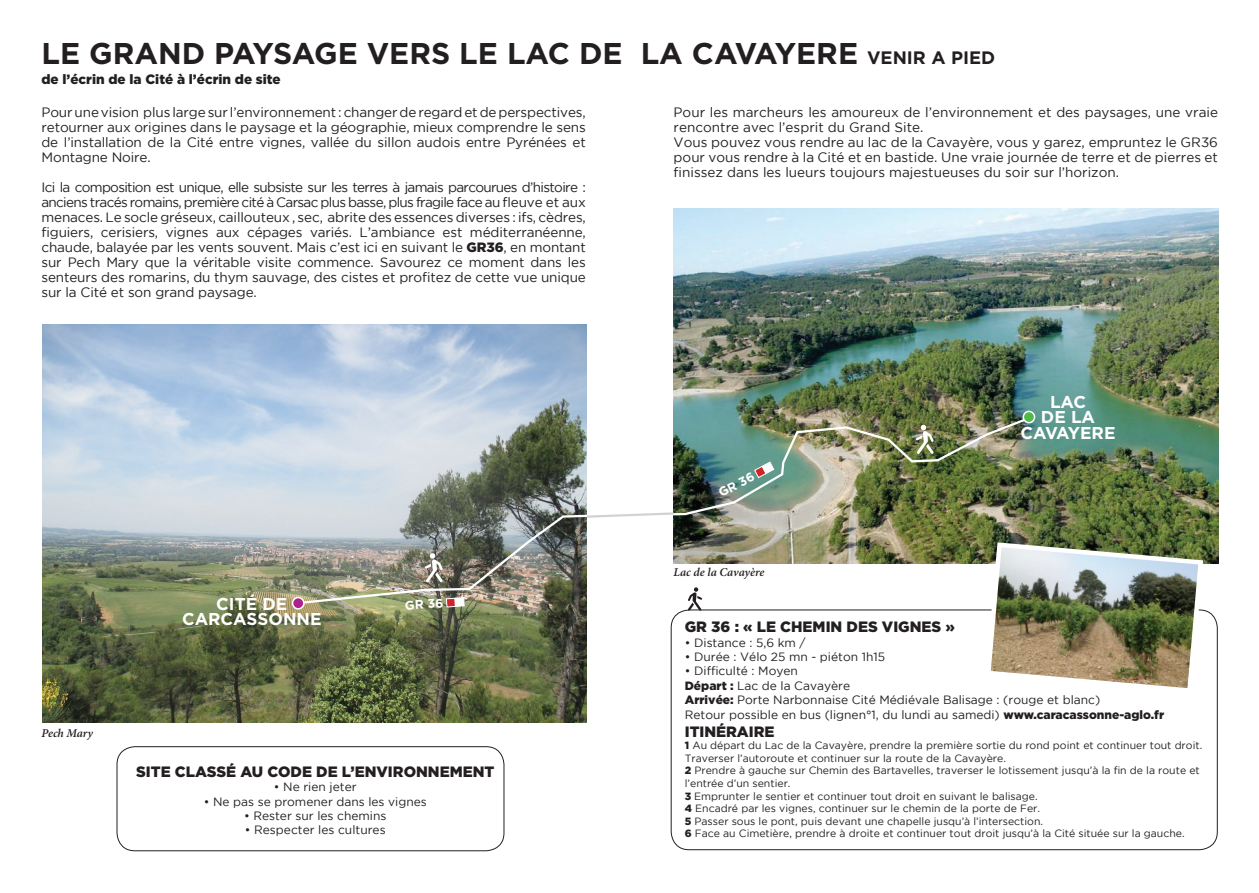
<style>
.page{position:relative;width:1259px;height:893px;background:#fff}
.page>*{position:absolute;margin:0;border:0;box-sizing:border-box;transform-origin:0 0}
.t1{font:700 30px "Gotham";color:#231f20}
.t2{font:700 17.1px/15.6px "Gotham";color:#fff;text-align:center}
.t3{font:900 15px "Gotham";color:#231f20}
.t4{font:13.5px/15px "Gotham";color:#231f20;text-align:justify}
.t5{font:900 13.5px "Gotham";color:#231f20}
.t6{font:700 12.45px "Gotham";color:#fff}
.t7{font:12px/14.4px "Gotham";color:#231f20}
.t8{font:italic 600 12px "Minion Pro";letter-spacing:-.005em;color:#231f20}
.t9{font:10.5px/12.6px "Gotham";color:#231f20}
.s1{font-size:18px}
.s2{font-weight:900}
</style>
<div class="page">
<div style="left:117px;top:746px;width:387px;height:105px;border:1px solid #231f20;border-radius:18px"></div>
<img style="left:673px;top:208px;width:545px;height:355px">
<img style="left:43px;top:325px;width:544px;height:398px">
<img style="left:296px;top:415px;width:736px;height:190px">
<div style="left:292px;top:598px;width:12px;height:11px;background:#ad208e;border-radius:50%"></div>
<div style="left:292px;top:597px;width:12px;height:13px;border:2px solid #fff;border-radius:50%"></div>
<img style="left:983px;top:540px;width:222px;height:148px">
<svg style="left:688px;top:587px;width:14px;height:24px"></svg>
<svg style="left:753px;top:461px;width:22px;height:18px"></svg>
<svg style="left:445px;top:597px;width:20px;height:11px"></svg>
<svg style="left:584px;top:511px;width:92px;height:8px"></svg>
<div style="left:1023px;top:411px;width:11px;height:12px;background:#51b948;border-radius:50%"></div>
<div style="left:1022px;top:411px;width:13px;height:12px;border:2px solid #fff;border-radius:50%"></div>
<svg style="left:916px;top:425px;width:18px;height:29px"></svg>
<svg style="left:425px;top:553px;width:18px;height:29px"></svg>
<h1 class="t1" style="left:41px;top:36px;width:955px">LE GRAND PAYSAGE VERS LE LAC DE LA CAVAYERE <span class="s1">VENIR A PIED</span></h1>
<p class="t5" style="left:41px;top:71px;width:241px">de l’écrin de la Cité à l’écrin de site</p>
<p class="t4" style="left:41px;top:105px;width:546px">Pour une vision plus large sur l’environnement : changer de regard et de perspectives, retourner aux origines dans le paysage et la géographie, mieux comprendre le sens de l’installation de la Cité entre vignes, vallée du sillon audois entre Pyrénées et Montagne Noire.</p>
<p class="t4" style="left:41px;top:180px;width:546px">Ici la composition est unique, elle subsiste sur les terres à jamais parcourues d’histoire : anciens tracés romains, première cité à Carsac plus basse, plus fragile face au fleuve et aux menaces. Le socle gréseux, caillouteux , sec, abrite des essences diverses : ifs, cèdres, figuiers, cerisiers, vignes aux cépages variés. L’ambiance est méditerranéenne, chaude, balayée par les vents souvent. Mais c’est ici en suivant le <span class="s2">GR36</span>, en montant sur Pech Mary que la véritable visite commence. Savourez ce moment dans les senteurs des romarins, du thym sauvage, des cistes et profitez de cette vue unique sur la Cité et son grand paysage.</p>
<p class="t8" style="left:41px;top:724px;width:53px">Pech Mary</p>
<p class="t2" style="left:182px;top:595px;width:141px">CITÉ DE<br>CARCASSONNE</p>
<p class="t6" style="left:404px;top:598px;width:40px;rotate:-4deg">GR 36</p>
<p class="t3" style="left:136px;top:763px;width:360px">SITE CLASSÉ AU CODE DE L’ENVIRONNEMENT</p>
<p class="t7" style="left:274px;top:779px;width:84px">• Ne rien jeter</p>
<p class="t7" style="left:204px;top:794px;width:225px">• Ne pas se promener dans les vignes</p>
<p class="t7" style="left:244px;top:808px;width:144px">• Rester sur les chemins</p>
<p class="t7" style="left:245px;top:823px;width:142px">• Respecter les cultures</p>
<p class="t4" style="left:673px;top:105px;width:546px;text-align:left">Pour les marcheurs les amoureux de l’environnement et des paysages, une vraie rencontre avec l’esprit du Grand Site.<br>Vous pouvez vous rendre au lac de la Cavayère, vous y garez, empruntez le GR36 pour vous rendre à la Cité et en bastide. Une vraie journée de terre et de pierres et finissez dans les lueurs toujours majestueuses du soir sur l’horizon.</p>
<p class="t6" style="left:716px;top:487px;width:40px;rotate:-28deg">GR 36</p>
<p class="t8" style="left:673px;top:564px;width:92px">Lac de la Cavayère</p>
<p class="t2" style="left:1020px;top:393px;width:96px">LAC<br>DE LA<br>CAVAYERE</p>
<p class="t3" style="left:685px;top:618px;width:272px">GR 36 : « LE CHEMIN DES VIGNES »</p>
<p class="t7" style="left:685px;top:635px;width:122px">• Distance : 5,6 km /</p>
<p class="t7" style="left:685px;top:649px;width:202px">• Durée : Vélo 25 mn - piéton 1h15</p>
<p class="t7" style="left:685px;top:664px;width:481px">• Difficulté : Moyen<br><span class="s2">Départ :</span> Lac de la Cavayère<br><span class="s2">Arrivée:</span> Porte Narbonnaise Cité Médiévale Balisage : (rouge et blanc)<br>Retour possible en bus (lignen°1, du lundi au samedi) <span class="s2">www.caracassonne-aglo.fr</span></p>
<p class="t3" style="left:685px;top:723px;width:91px">ITINÉRAIRE</p>
<p class="t9" style="left:685px;top:739px;width:519px"><span class="s2">1</span> Au départ du Lac de la Cavayère, prendre la première sortie du rond point et continuer tout droit.<br>Traverser l’autoroute et continuer sur la route de la Cavayère.<br><span class="s2">2</span> Prendre à gauche sur Chemin des Bartavelles, traverser le lotissement jusqu’à la fin de la route et l’entrée d’un sentier.<br><span class="s2">3</span> Emprunter le sentier et continuer tout droit en suivant le balisage.<br><span class="s2">4</span> Encadré par les vignes, continuer sur le chemin de la porte de Fer.<br><span class="s2">5</span> Passer sous le pont, puis devant une chapelle jusqu’à l’intersection.<br><span class="s2">6</span> Face au Cimetière, prendre à droite et continuer tout droit jusqu’à la Cité située sur la gauche.</p>
</div>
